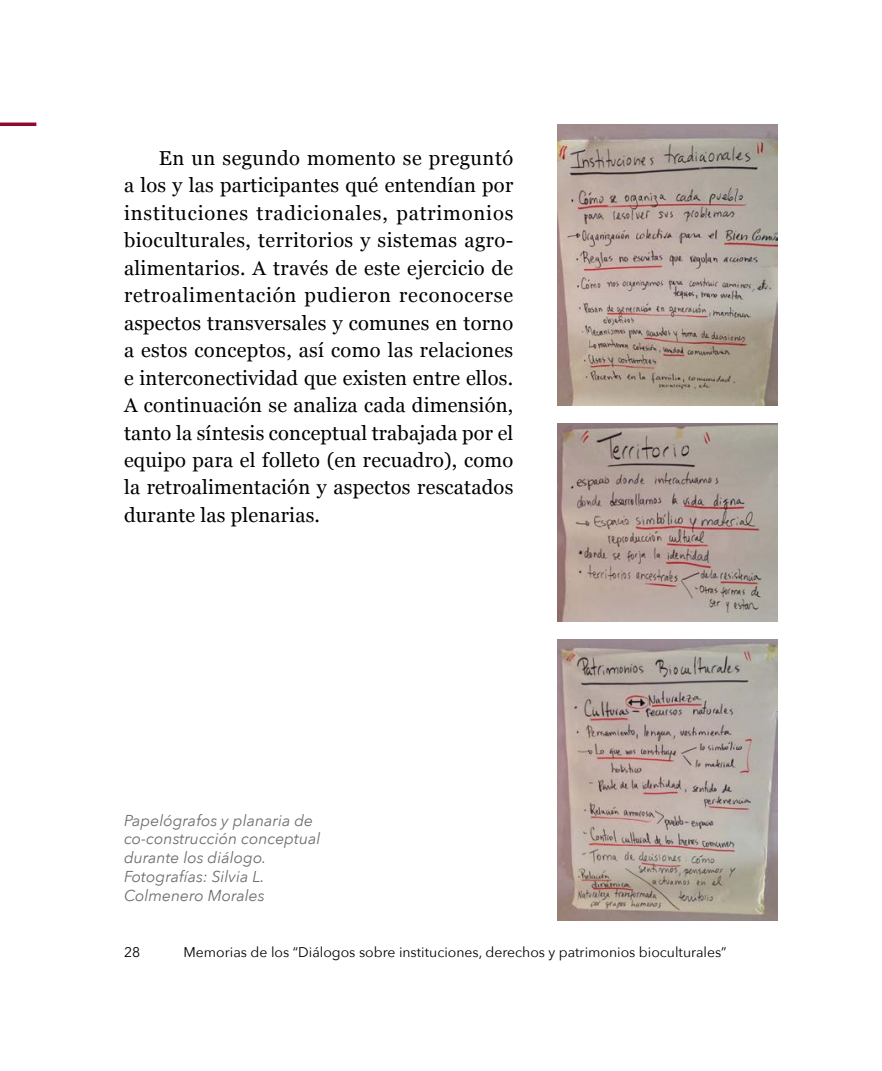
<style>
.page{position:relative;width:882px;height:1071px;background:#fff}
.page>*{position:absolute;margin:0;border:0;box-sizing:border-box;transform-origin:0 0}
.t1{font:20.12px/27.5px "Georgia";letter-spacing:.01em;color:#000;text-align:justify}
.t2{font:italic 15.75px/18.9px "Avenir Next";color:#706f6f}
.t3{font:14px "Avenir Next";color:#000}
</style>
<div class="page">
<hr style="left:0;top:123px;width:36px;height:3px;background:#900730">
<img style="left:558px;top:124px;width:220px;height:281px">
<img style="left:558px;top:639px;width:220px;height:281px">
<img style="left:558px;top:423px;width:220px;height:198px">
<p class="t1" style="left:124px;top:143px;width:391px;text-indent:35px">En un segundo momento se preguntó a los y las participantes qué entendían por instituciones tradicionales, patrimonios bioculturales, territorios y sistemas agro&shy;alimentarios. A través de este ejercicio de retroalimentación pudieron reconocerse aspectos transversales y comunes en torno a estos conceptos, así como las relaciones e interconectividad que existen entre ellos.<br>A continuación se analiza cada dimensión, tanto la síntesis conceptual trabajada por el equipo para el folleto (en recuadro), como la retroalimentación y aspectos rescatados durante las plenarias.</p>
<p class="t2" style="left:124px;top:810px;width:198px">Papelógrafos y planaria de co-construcción conceptual durante los diálogo.<br>Fotografías: Silvia L.<br>Colmenero Morales</p>
<p class="t3" style="left:124px;top:940px;width:18px">28</p>
<p class="t3" style="left:184px;top:940px;width:545px">Memorias de los “Diálogos sobre instituciones, derechos y patrimonios bioculturales”</p>
</div>
